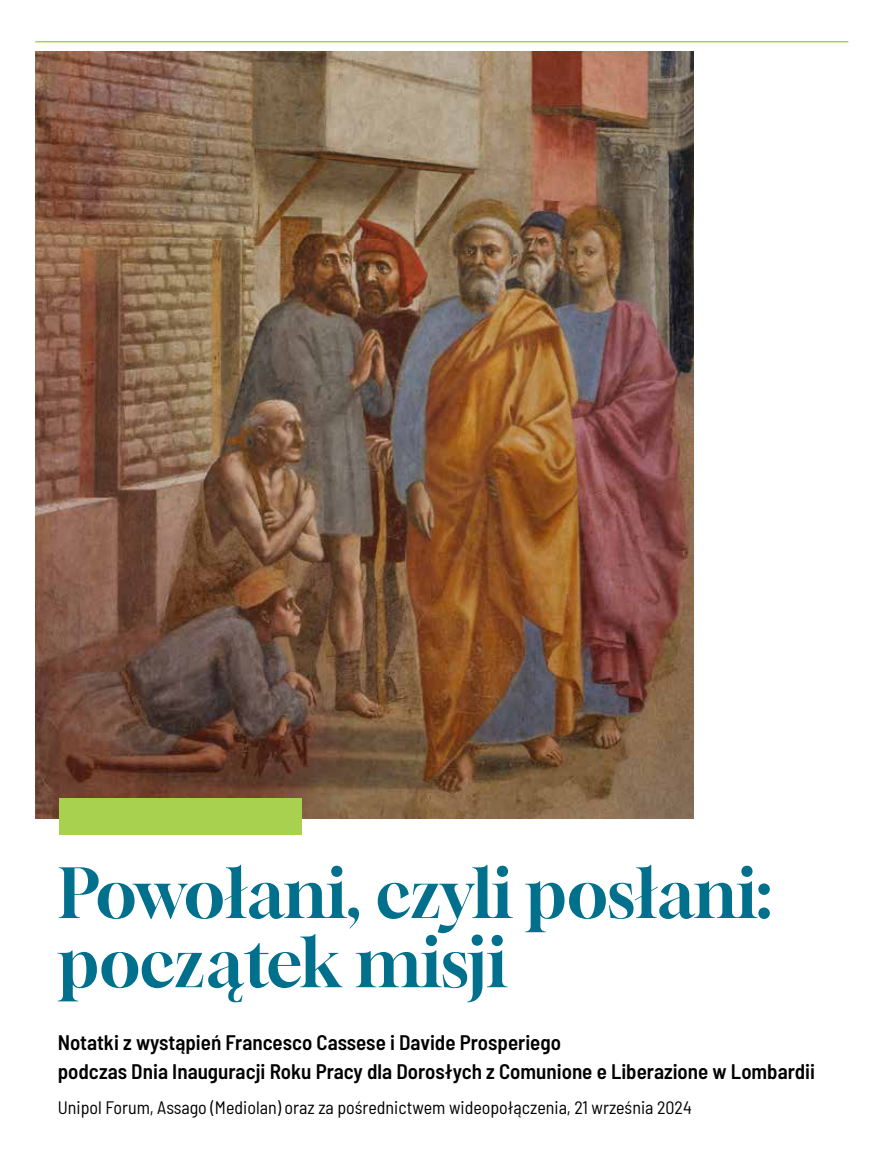
<style>
.page{position:relative;width:893px;height:1157px;background:#fff}
.page>*{position:absolute;margin:0;border:0;box-sizing:border-box;transform-origin:0 0}
.t1{font:67.5px/69.2px "Gloock";letter-spacing:-.005em;color:#00708c}
.t2{font:600 semi-condensed 21px/28.5px "Barlow";color:#000}
.t3{font:semi-condensed 18px "Barlow";color:#000}
</style>
<div class="page">
<img style="left:35px;top:52px;width:658px;height:766px">
<div style="left:59px;top:798px;width:243px;height:36px;background:#a8d14f"></div>
<hr style="left:35px;top:41px;width:813px;height:1px;background:#a8d14f">
<h1 class="t1" style="left:59px;top:861px;width:715px">Powołani, czyli posłani: początek misji</h1>
<p class="t2" style="left:58px;top:1026px;width:759px">Notatki z wystąpień Francesco Cassese i Davide Prosperiego<br>podczas Dnia Inauguracji Roku Pracy dla Dorosłych z Comunione e Liberazione w Lombardii</p>
<p class="t3" style="left:58px;top:1094px;width:635px">Unipol Forum, Assago (Mediolan) oraz za pośrednictwem wideopołączenia, 21 września 2024</p>
</div>
